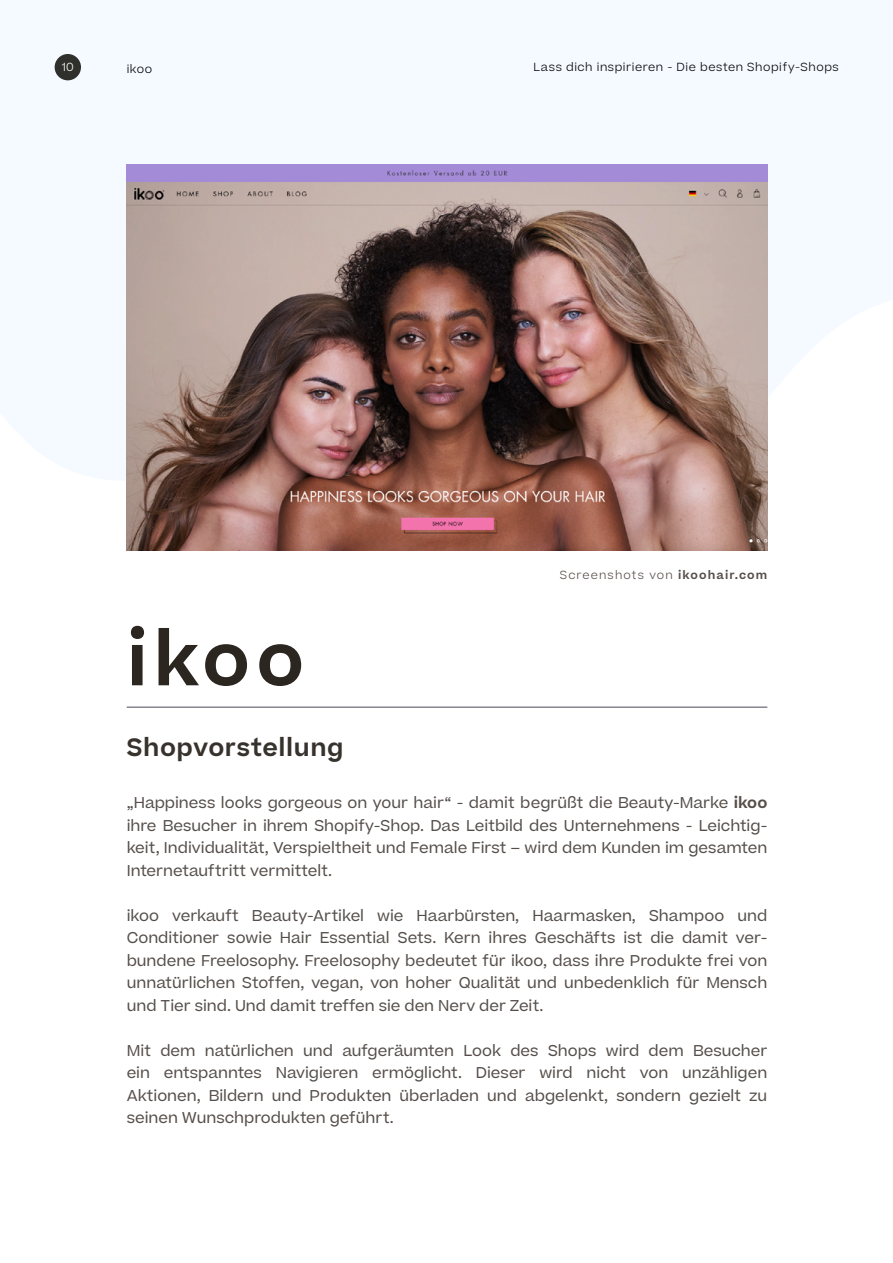
<style>
.page{position:relative;width:893px;height:1263px;background:#fff}
.page>*{position:absolute;margin:0;border:0;box-sizing:border-box;transform-origin:0 0}
.t1{font:600 72px "Beatrice";color:#2c2621}
.t2{font:600 24px "Beatrice";letter-spacing:.025em;color:#38322d}
.t3{font:15px/22.5px "Beatrice";color:#554e4a;text-align:justify}
.t4{font:300 11.25px "Beatrice";letter-spacing:.05em;color:#000}
.t5{font:300 11.25px "Beatrice";letter-spacing:.1em;color:#554e4a}
.t6{font:300 11.25px "Beatrice";color:#fff}
.s1{font-weight:600}
</style>
<div class="page">
<svg style="left:0;top:0;width:893px;height:551px;fill:#f4faff"></svg>
<img style="left:127px;top:164px;width:640px;height:387px">
<hr style="left:127px;top:707px;width:640px;height:1px;background:#4a4857">
<div style="left:55px;top:54px;width:26px;height:26px;background:#2f2f2c;border-radius:50%"></div>
<p class="t6" style="left:62px;top:60px;width:13px">10</p>
<p class="t4" style="left:127px;top:62px;width:27px">ikoo</p>
<p class="t4" style="left:534px;top:59px;width:307px">Lass dich inspirieren - Die besten Shopify-Shops</p>
<h1 class="t1" style="left:127px;top:611px;width:179px">ikoo</h1>
<p class="t5" style="left:560px;top:567px;width:209px">Screenshots von <span class="s1">ikoohair.com</span></p>
<h2 class="t2" style="left:127px;top:731px;width:218px">Shopvorstellung</h2>
<p class="t3" style="left:127px;top:791px;width:642px">„Happiness looks gorgeous on your hair“ - damit begrüßt die Beauty-Marke <span class="s1">ikoo </span>ihre Besucher in ihrem Shopify-Shop. Das Leitbild des Unternehmens - Leichtig&shy;keit, Individualität, Verspieltheit und Female First – wird dem Kunden im gesamten Internetauftritt vermittelt.</p>
<p class="t3" style="left:127px;top:904px;width:642px">ikoo verkauft Beauty-Artikel wie Haarbürsten, Haarmasken, Shampoo und Conditioner sowie Hair Essential Sets. Kern ihres Geschäfts ist die damit ver&shy;bundene Freelosophy. Freelosophy bedeutet für ikoo, dass ihre Produkte frei von unnatürlichen Stoffen, vegan, von hoher Qualität und unbedenklich für Mensch und Tier sind. Und damit treffen sie den Nerv der Zeit.</p>
<p class="t3" style="left:127px;top:1039px;width:642px">Mit dem natürlichen und aufgeräumten Look des Shops wird dem Besucher ein entspanntes Navigieren ermöglicht. Dieser wird nicht von unzähligen Aktionen, Bildern und Produkten überladen und abgelenkt, sondern gezielt zu seinen Wunschprodukten geführt.</p>
</div>
